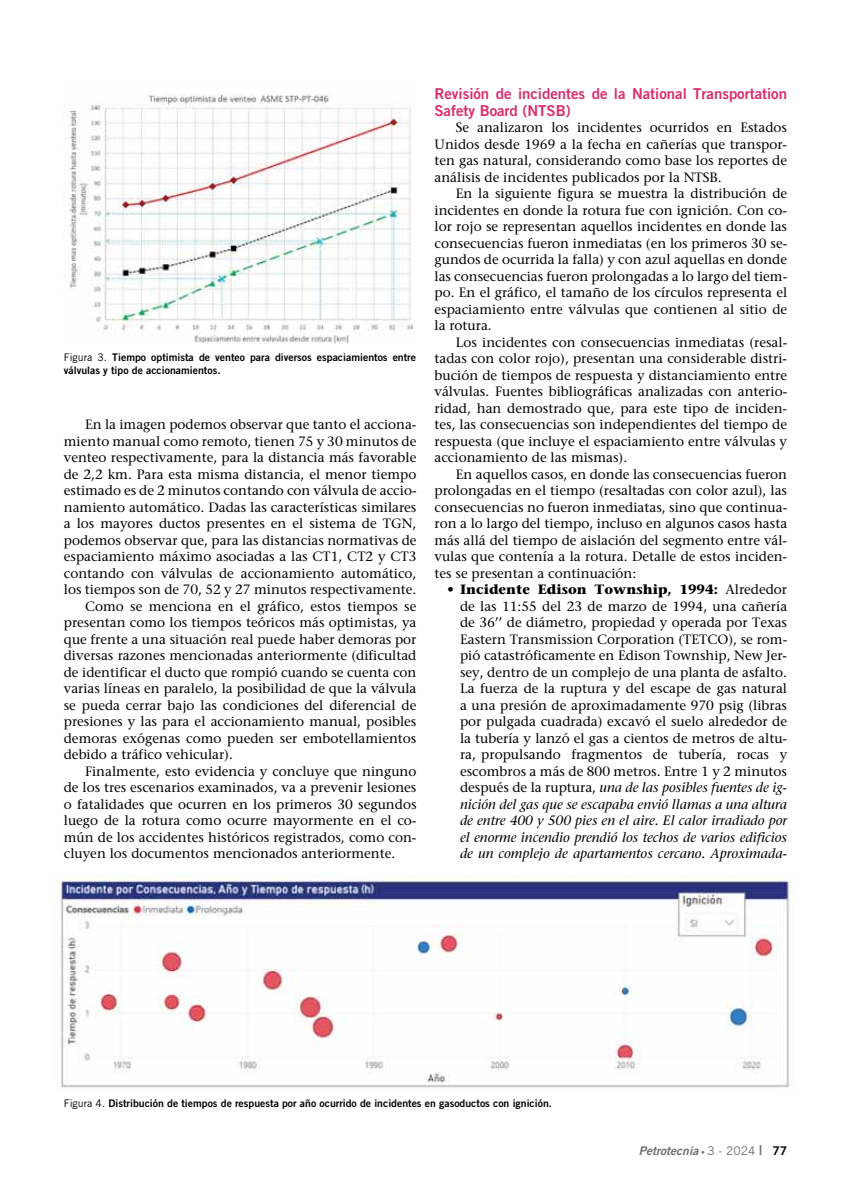
<style>
.page{position:relative;width:851px;height:1191px;background:#fff}
.page>*{position:absolute;margin:0;border:0;box-sizing:border-box;transform-origin:0 0}
.t1{font:15px/16.5px "Trade Gothic Bold Two";color:#da2e6d}
.t2{font:13.5px/16.5px "Stone Serif";color:#000;text-align:justify}
.t3{font:italic 12px "Trade Gothic Bold Two";color:#6d6e71}
.t4{font:10.5px/13.5px "Trade Gothic Bold Two";color:#000}
.s1{font-family:"Trade Gothic"}
.s2{font-weight:700}
.s3{font-style:italic}
.s4{font-style:normal;font-size:7.5px}
.s5{font-family:"Trade Gothic";font-style:normal}
.s6{font-style:normal;font-size:13.5px}
.s7{font-style:normal;color:#000}
</style>
<div class="page">
<img style="left:69px;top:94px;width:345px;height:250px">
<img style="left:59px;top:876px;width:733px;height:212px">
<p class="t4" style="left:64px;top:350px;width:353px"><span class="s1">Figura 3.</span> Tiempo optimista de venteo para diversos espaciamientos entre válvulas y tipo de accionamientos.</p>
<p class="t2" style="left:85px;top:416px;width:333px">En la imagen podemos observar que tanto el acciona-</p>
<p class="t2" style="left:64px;top:432px;width:354px">miento manual como remoto, tienen 75 y 30 minutos de</p>
<p class="t2" style="left:64px;top:449px;width:354px">venteo respectivamente, para la distancia más favorable</p>
<p class="t2" style="left:64px;top:465px;width:354px">de 2,2 km. Para esta misma distancia, el menor tiempo</p>
<p class="t2" style="left:64px;top:482px;width:354px">estimado es de 2 minutos contando con válvula de accio-</p>
<p class="t2" style="left:64px;top:498px;width:354px">namiento automático. Dadas las características similares</p>
<p class="t2" style="left:64px;top:515px;width:354px">a los mayores ductos presentes en el sistema de TGN,</p>
<p class="t2" style="left:64px;top:531px;width:354px">podemos observar que, para las distancias normativas de</p>
<p class="t2" style="left:64px;top:548px;width:354px">espaciamiento máximo asociadas a las CT1, CT2 y CT3</p>
<p class="t2" style="left:64px;top:564px;width:354px">contando con válvulas de accionamiento automático,</p>
<p class="t2" style="left:64px;top:581px;width:354px">los tiempos son de 70, 52 y 27 minutos respectivamente.</p>
<p class="t2" style="left:85px;top:597px;width:333px">Como se menciona en el gráfico, estos tiempos se</p>
<p class="t2" style="left:64px;top:614px;width:354px">presentan como los tiempos teóricos más optimistas, ya</p>
<p class="t2" style="left:64px;top:630px;width:354px">que frente a una situación real puede haber demoras por</p>
<p class="t2" style="left:64px;top:647px;width:354px">diversas razones mencionadas anteriormente (dificultad</p>
<p class="t2" style="left:64px;top:663px;width:354px">de identificar el ducto que rompió cuando se cuenta con</p>
<p class="t2" style="left:64px;top:680px;width:354px">varias líneas en paralelo, la posibilidad de que la válvula</p>
<p class="t2" style="left:64px;top:696px;width:354px">se pueda cerrar bajo las condiciones del diferencial de</p>
<p class="t2" style="left:64px;top:713px;width:354px">presiones y las para el accionamiento manual, posibles</p>
<p class="t2" style="left:64px;top:729px;width:354px">demoras exógenas como pueden ser embotellamientos</p>
<p class="t2" style="left:64px;top:746px;width:171px">debido a tráfico vehicular).</p>
<p class="t2" style="left:85px;top:762px;width:333px">Finalmente, esto evidencia y concluye que ninguno</p>
<p class="t2" style="left:64px;top:779px;width:354px">de los tres escenarios examinados, va a prevenir lesiones</p>
<p class="t2" style="left:64px;top:795px;width:354px">o fatalidades que ocurren en los primeros 30 segundos</p>
<p class="t2" style="left:64px;top:812px;width:354px">luego de la rotura como ocurre mayormente en el co-</p>
<p class="t2" style="left:64px;top:828px;width:354px">mún de los accidentes históricos registrados, como con-</p>
<p class="t2" style="left:64px;top:845px;width:333px">cluyen los documentos mencionados anteriormente.</p>
<p class="t1" style="left:434px;top:85px;width:354px">Revisión de incidentes de la National Transportation<br>Safety Board (NTSB)</p>
<p class="t2" style="left:434px;top:119px;width:354px;text-indent:21px">Se analizaron los incidentes ocurridos en Estados Unidos desde 1969 a la fecha en cañerías que transpor&shy;ten gas natural, considerando como base los reportes de análisis de incidentes publicados por la NTSB.</p>
<p class="t2" style="left:434px;top:185px;width:354px;text-indent:21px">En la siguiente figura se muestra la distribución de incidentes en donde la rotura fue con ignición. Con co&shy;lor rojo se representan aquellos incidentes en donde las consecuencias fueron inmediatas (en los primeros 30 se&shy;gundos de ocurrida la falla) y con azul aquellas en donde las consecuencias fueron prolongadas a lo largo del tiem&shy;po. En el gráfico, el tamaño de los círculos representa el espaciamiento entre válvulas que contienen al sitio de la rotura.</p>
<p class="t2" style="left:434px;top:333px;width:354px;text-indent:21px">Los incidentes con consecuencias inmediatas (resal&shy;tadas con color rojo), presentan una considerable distri&shy;bución de tiempos de respuesta y distanciamiento entre válvulas. Fuentes bibliográficas analizadas con anterio&shy;ridad, han demostrado que, para este tipo de inciden&shy;tes, las consecuencias son independientes del tiempo de respuesta (que incluye el espaciamiento entre válvulas y accionamiento de las mismas).</p>
<p class="t2" style="left:434px;top:465px;width:354px;text-indent:21px">En aquellos casos, en donde las consecuencias fueron prolongadas en el tiempo (resaltadas con color azul), las consecuencias no fueron inmediatas, sino que continua&shy;ron a lo largo del tiempo, incluso en algunos casos hasta más allá del tiempo de aislación del segmento entre vál&shy;vulas que contenía a la rotura. Detalle de estos inciden&shy;tes se presentan a continuación:</p>
<p class="t2" style="left:460px;top:581px;width:328px;text-indent:-13px"><span class="s2">• Incidente Edison Township, 1994:</span> Alrededor de las 11:55 del 23 de marzo de 1994, una cañería de 36’’ de diámetro, propiedad y operada por Texas Eastern Transmission Corporation (TETCO), se rom&shy;pió catastróficamente en Edison Township, New Jer&shy;sey, dentro de un complejo de una planta de asfalto.<br>La fuerza de la ruptura y del escape de gas natural a una presión de aproximadamente 970 psig (libras por pulgada cuadrada) excavó el suelo alrededor de la tubería y lanzó el gas a cientos de metros de altu&shy;ra, propulsando fragmentos de tubería, rocas y escombros a más de 800 metros. Entre 1 y 2 minutos después de la ruptura, <span class="s3">una de las posibles fuentes de ig&shy;nición del gas que se escapaba envió llamas a una altura de entre 400 y 500 pies en el aire. El calor irradiado por el enorme incendio prendió los techos de varios edificios de un complejo de apartamentos cercano. Aproximada-</span></p>
<p class="t4" style="left:64px;top:1096px;width:489px"><span class="s1">Figura 4.</span> Distribución de tiempos de respuesta por año ocurrido de incidentes en gasoductos con ignición.</p>
<p class="t3" style="left:639px;top:1143px;width:150px">Petrotecnia <span class="s4">•</span> <span class="s5">3 - 2024</span> <span class="s6">|</span> <span class="s7">77</span></p>
</div>
